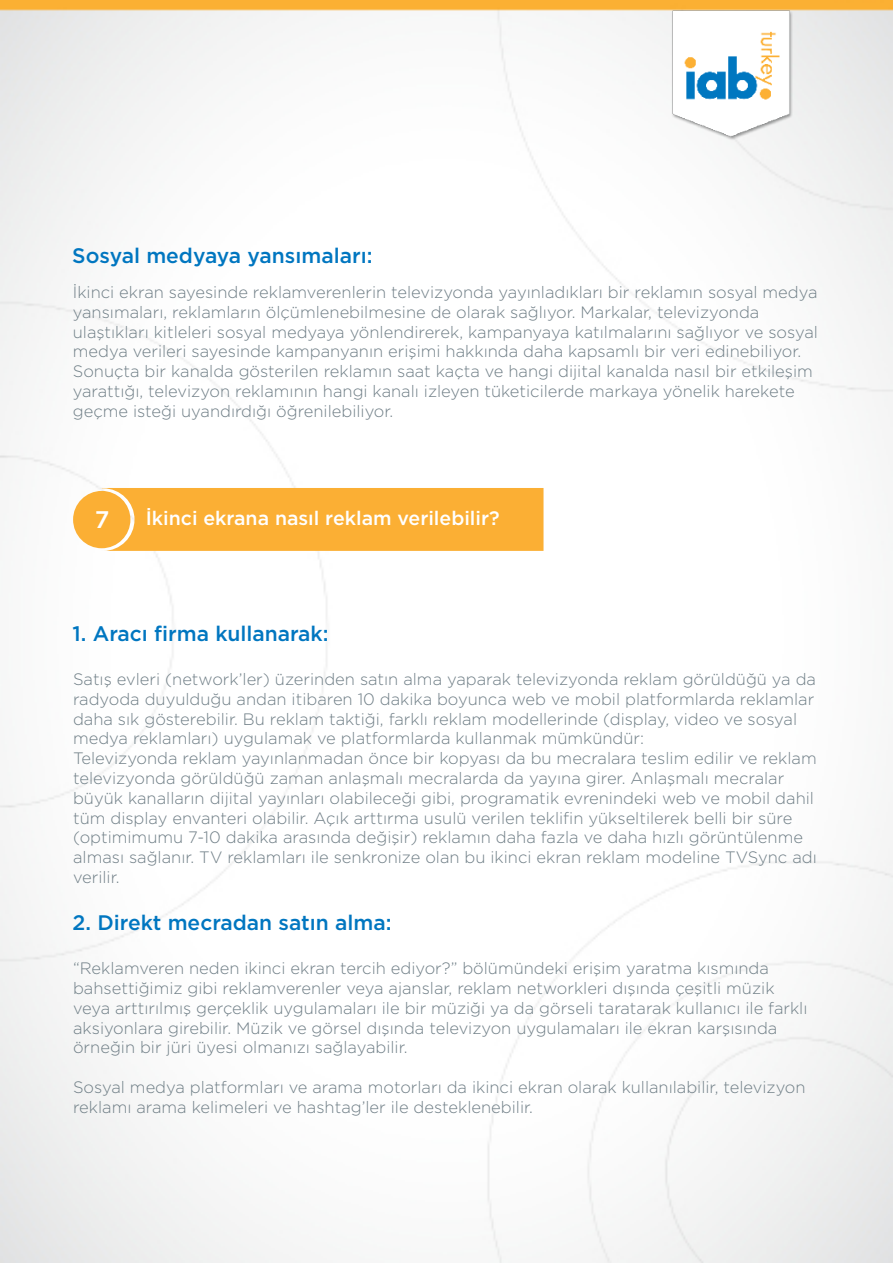
<style>
.page{position:relative;width:893px;height:1263px;background:#fff}
.page>*{position:absolute;margin:0;border:0;box-sizing:border-box;transform-origin:0 0}
.t1{font:500 24px "Gotham";color:#fff}
.t2{font:500 21px "Gotham";color:#0076c0}
.t3{font:500 19.5px "Gotham";color:#fff}
.t4{font:300 16.5px/19.8px "Gotham";color:#6f7e86}
</style>
<div class="page">
<img style="left:0;top:0;width:893px;height:1263px">
<img style="left:672px;top:9px;width:121px;height:132px">
<div style="left:73px;top:491px;width:57px;height:57px;background:#fbaf34;border-radius:50%"></div>
<div style="left:102px;top:488px;width:441px;height:64px;background:#fbaf34"></div>
<p class="t2" style="left:72px;top:242px;width:302px">Sosyal medyaya yansımaları:</p>
<p class="t4" style="left:73px;top:282px;width:747px">İkinci ekran sayesinde reklamverenlerin televizyonda yayınladıkları bir reklamın sosyal medya yansımaları, reklamların ölçümlenebilmesine de olarak sağlıyor. Markalar, televizyonda ulaştıkları kitleleri sosyal medyaya yönlendirerek, kampanyaya katılmalarını sağlıyor ve sosyal medya verileri sayesinde kampanyanın erişimi hakkında daha kapsamlı bir veri edinebiliyor.<br>Sonuçta bir kanalda gösterilen reklamın saat kaçta ve hangi dijital kanalda nasıl bir etkileşim yarattığı, televizyon reklamının hangi kanalı izleyen tüketicilerde markaya yönelik harekete geçme isteği uyandırdığı öğrenilebiliyor.</p>
<h1 class="t1" style="left:95px;top:504px;width:16px">7</h1>
<p class="t3" style="left:146px;top:505px;width:355px">İkinci ekrana nasıl reklam verilebilir?</p>
<p class="t2" style="left:73px;top:620px;width:258px">1. Aracı firma kullanarak:</p>
<p class="t4" style="left:73px;top:669px;width:745px">Satış evleri (network’ler) üzerinden satın alma yaparak televizyonda reklam görüldüğü ya da radyoda duyulduğu andan itibaren 10 dakika boyunca web ve mobil platformlarda reklamlar daha sık gösterebilir. Bu reklam taktiği, farklı reklam modellerinde (display, video ve sosyal medya reklamları) uygulamak ve platformlarda kullanmak mümkündür:<br>Televizyonda reklam yayınlanmadan önce bir kopyası da bu mecralara teslim edilir ve reklam televizyonda görüldüğü zaman anlaşmalı mecralarda da yayına girer. Anlaşmalı mecralar büyük kanalların dijital yayınları olabileceği gibi, programatik evrenindeki web ve mobil dahil tüm display envanteri olabilir. Açık arttırma usulü verilen teklifin yükseltilerek belli bir süre (optimimumu 7-10 dakika arasında değişir) reklamın daha fazla ve daha hızlı görüntülenme alması sağlanır. TV reklamları ile senkronize olan bu ikinci ekran reklam modeline TVSync adı verilir.</p>
<p class="t2" style="left:73px;top:909px;width:321px">2. Direkt mecradan satın alma:</p>
<p class="t4" style="left:73px;top:958px;width:736px">“Reklamveren neden ikinci ekran tercih ediyor?” bölümündeki erişim yaratma kısmında bahsettiğimiz gibi reklamverenler veya ajanslar, reklam networkleri dışında çeşitli müzik veya arttırılmış gerçeklik uygulamaları ile bir müziği ya da görseli taratarak kullanıcı ile farklı aksiyonlara girebilir. Müzik ve görsel dışında televizyon uygulamaları ile ekran karşısında örneğin bir jüri üyesi olmanızı sağlayabilir.</p>
<p class="t4" style="left:73px;top:1077px;width:734px">Sosyal medya platformları ve arama motorları da ikinci ekran olarak kullanılabilir, televizyon reklamı arama kelimeleri ve hashtag’ler ile desteklenebilir.</p>
</div>
